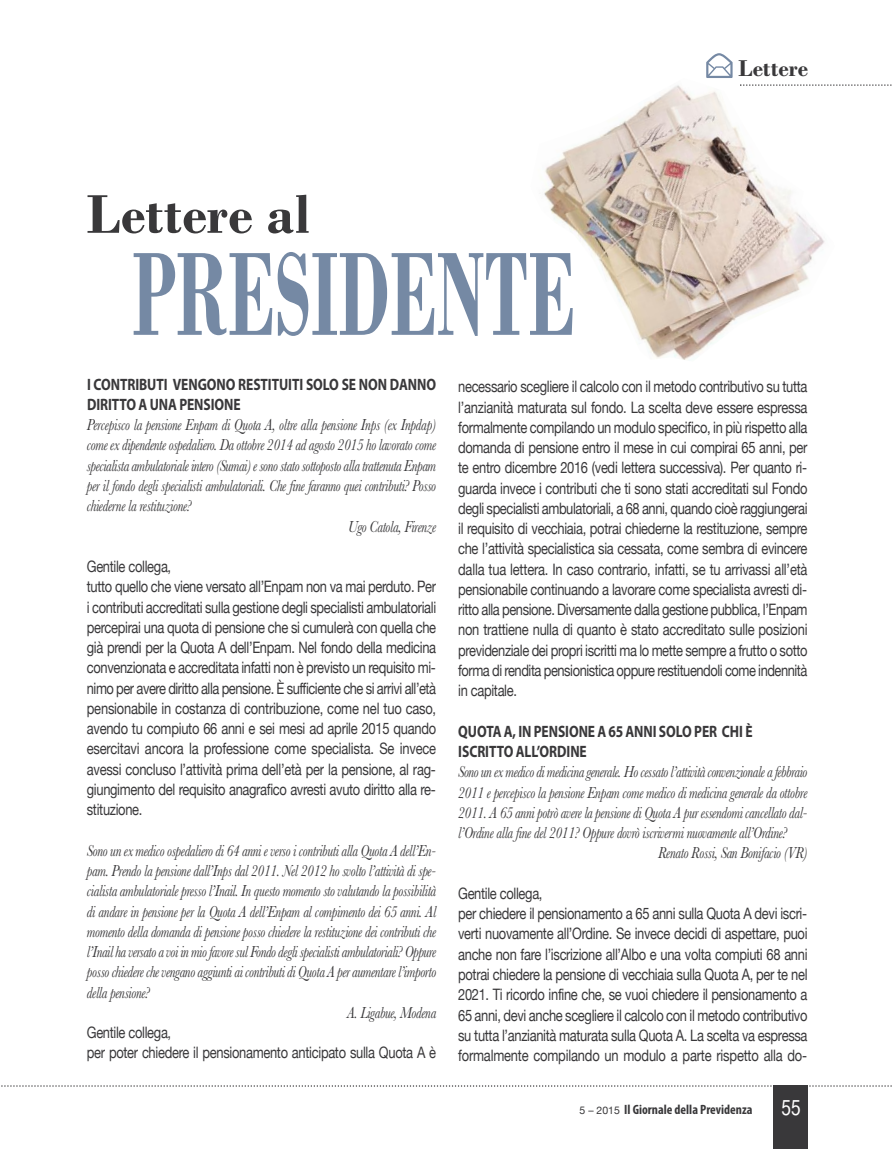
<style>
.page{position:relative;width:893px;height:1149px;background:#fff}
.page>*{position:absolute;margin:0;border:0;box-sizing:border-box;transform-origin:0 0}
.t1{font:700 24px "Bodoni";color:#39383a}
.t2{font:21px "Helvetica CY Plain";color:#fff}
.t3{font:italic 16.5px "Baskerville";letter-spacing:-.025em;color:#39383a;scale:.82 1}
.t4{font:700 16.5px/20.2px "Myriad Pro";letter-spacing:-.005em;color:#39383a;scale:.82 1}
.t5{font:15.75px/20.2px "Helvetica Neue";letter-spacing:-.025em;color:#39383a;scale:.82 1}
.t6{font:700 condensed 13.5px "Myriad Pro";color:#39383a}
.s1{font-family:"Helvetica Neue";font-weight:400;font-stretch:normal;font-size:10.5px}
</style>
<div class="page">
<svg style="left:1px;top:1085px;width:891px;height:1px"></svg>
<img style="left:544px;top:85px;width:281px;height:275px">
<svg style="left:134px;top:252px;width:439px;height:84px"></svg>
<svg style="left:88px;top:195px;width:221px;height:38px"></svg>
<div style="left:774px;top:1084px;width:34px;height:64px;background:#39383a"></div>
<svg style="left:740px;top:84px;width:152px;height:2px"></svg>
<svg style="left:706px;top:53px;width:27px;height:25px"></svg>
<h1 class="t1" style="left:738px;top:53px;width:71px">Lettere</h1>
<p class="t4" style="left:87px;top:375px;width:427px">I CONTRIBUTI VENGONO RESTITUITI SOLO SE NON DANNO<br>DIRITTO A UNA PENSIONE</p>
<p class="t3" style="left:87px;top:414px;width:427px">Percepisco la pensione Enpam di Quota A, oltre alla pensione Inps (ex Inpdap)</p>
<p class="t3" style="left:87px;top:435px;width:427px">come ex dipendente ospedaliero. Da ottobre 2014 ad agosto 2015 ho lavorato come</p>
<p class="t3" style="left:87px;top:455px;width:427px">specialista ambulatoriale intero (Sumai) e sono stato sottoposto alla trattenuta Enpam</p>
<p class="t3" style="left:87px;top:475px;width:427px">per il fondo degli specialisti ambulatoriali. Che fine faranno quei contributi? Posso</p>
<p class="t3" style="left:87px;top:495px;width:129px">chiederne la restituzione?</p>
<p class="t3" style="left:348px;top:516px;width:109px">Ugo Catola, Firenze</p>
<p class="t5" style="left:87px;top:556px;width:428px">Gentile collega,<br>tutto quello che viene versato all’Enpam non va mai perduto. Per i contributi accreditati sulla gestione degli specialisti ambulatoriali percepirai una quota di pensione che si cumulerà con quella che già prendi per la Quota A dell’Enpam. Nel fondo della medicina convenzionata e accreditata infatti non è previsto un requisito mi&shy;nimo per avere diritto alla pensione. È sufficiente che si arrivi all’età pensionabile in costanza di contribuzione, come nel tuo caso, avendo tu compiuto 66 anni e sei mesi ad aprile 2015 quando esercitavi ancora la professione come specialista. Se invece avessi concluso l’attività prima dell’età per la pensione, al rag&shy;giungimento del requisito anagrafico avresti avuto diritto alla re&shy;stituzione.</p>
<p class="t3" style="left:87px;top:840px;width:427px">Sono un ex medico ospedaliero di 64 anni e verso i contributi alla Quota A dell’En-</p>
<p class="t3" style="left:87px;top:860px;width:427px">pam. Prendo la pensione dall’Inps dal 2011. Nel 2012 ho svolto l’attività di spe-</p>
<p class="t3" style="left:87px;top:880px;width:428px">cialista ambulatoriale presso l’Inail. In questo momento sto valutando la possibilità</p>
<p class="t3" style="left:87px;top:900px;width:428px">di andare in pensione per la Quota A dell’Enpam al compimento dei 65 anni. Al</p>
<p class="t3" style="left:87px;top:921px;width:428px">momento della domanda di pensione posso chiedere la restituzione dei contributi che</p>
<p class="t3" style="left:87px;top:941px;width:427px">l’Inail ha versato a voi in miofavore sul Fondo degli specialisti ambulatoriali? Oppure</p>
<p class="t3" style="left:87px;top:961px;width:427px">posso chiedere che vengano aggiunti ai contributi di Quota A per aumentare l’importo</p>
<p class="t3" style="left:87px;top:981px;width:78px">della pensione?</p>
<p class="t3" style="left:347px;top:1002px;width:110px">A. Ligabue, Modena</p>
<p class="t5" style="left:87px;top:1021px;width:427px">Gentile collega,<br>per poter chiedere il pensionamento anticipato sulla Quota A è</p>
<p class="t5" style="left:458px;top:376px;width:427px;text-align:justify">necessario scegliere il calcolo con il metodo contributivo su tutta l’anzianità maturata sul fondo. La scelta deve essere espressa formalmente compilando un modulo specifico, in più rispetto alla domanda di pensione entro il mese in cui compirai 65 anni, per te entro dicembre 2016 (vedi lettera successiva). Per quanto ri&shy;guarda invece i contributi che ti sono stati accreditati sul Fondo degli specialisti ambulatoriali, a 68 anni, quando cioè raggiungerai il requisito di vecchiaia, potrai chiederne la restituzione, sempre che l’attività specialistica sia cessata, come sembra di evincere dalla tua lettera. In caso contrario, infatti, se tu arrivassi all’età pensionabile continuando a lavorare come specialista avresti di&shy;ritto alla pensione. Diversamente dalla gestione pubblica, l’Enpam non trattiene nulla di quanto è stato accreditato sulle posizioni previdenziale dei propri iscritti ma lo mette sempre a frutto o sotto forma di rendita pensionistica oppure restituendoli come indennità in capitale.</p>
<p class="t4" style="left:458px;top:722px;width:360px">QUOTA A, IN PENSIONE A 65 ANNI SOLO PER CHI È<br>ISCRITTO ALL’ORDINE</p>
<p class="t3" style="left:458px;top:761px;width:427px">Sono un ex medico di medicina generale. Ho cessato l’attività convenzionale a febbraio</p>
<p class="t3" style="left:458px;top:782px;width:427px">2011 e percepisco la pensione Enpam come medico di medicina generale da ottobre</p>
<p class="t3" style="left:458px;top:802px;width:427px">2011. A 65 anni potrò avere la pensione di Quota A pur essendomi cancellato dal-</p>
<p class="t3" style="left:458px;top:822px;width:403px">l’Ordine alla fine del 2011? Oppure dovrò iscrivermi nuovamente all’Ordine?</p>
<p class="t3" style="left:658px;top:842px;width:184px">Renato Rossi, San Bonifacio (VR)</p>
<p class="t5" style="left:458px;top:882px;width:427px">Gentile collega,<br>per chiedere il pensionamento a 65 anni sulla Quota A devi iscri&shy;verti nuovamente all’Ordine. Se invece decidi di aspettare, puoi anche non fare l’iscrizione all’Albo e una volta compiuti 68 anni potrai chiedere la pensione di vecchiaia sulla Quota A, per te nel 2021. Ti ricordo infine che, se vuoi chiedere il pensionamento a 65 anni, devi anche scegliere il calcolo con il metodo contributivo su tutta l’anzianità maturata sulla Quota A. La scelta va espressa formalmente compilando un modulo a parte rispetto alla do-</p>
<p class="t6" style="left:580px;top:1104px;width:174px"><span class="s1">5 – 2015</span> Il Giornale della Previdenza</p>
<h2 class="t2" style="left:781px;top:1095px;width:21px">55</h2>
</div>
